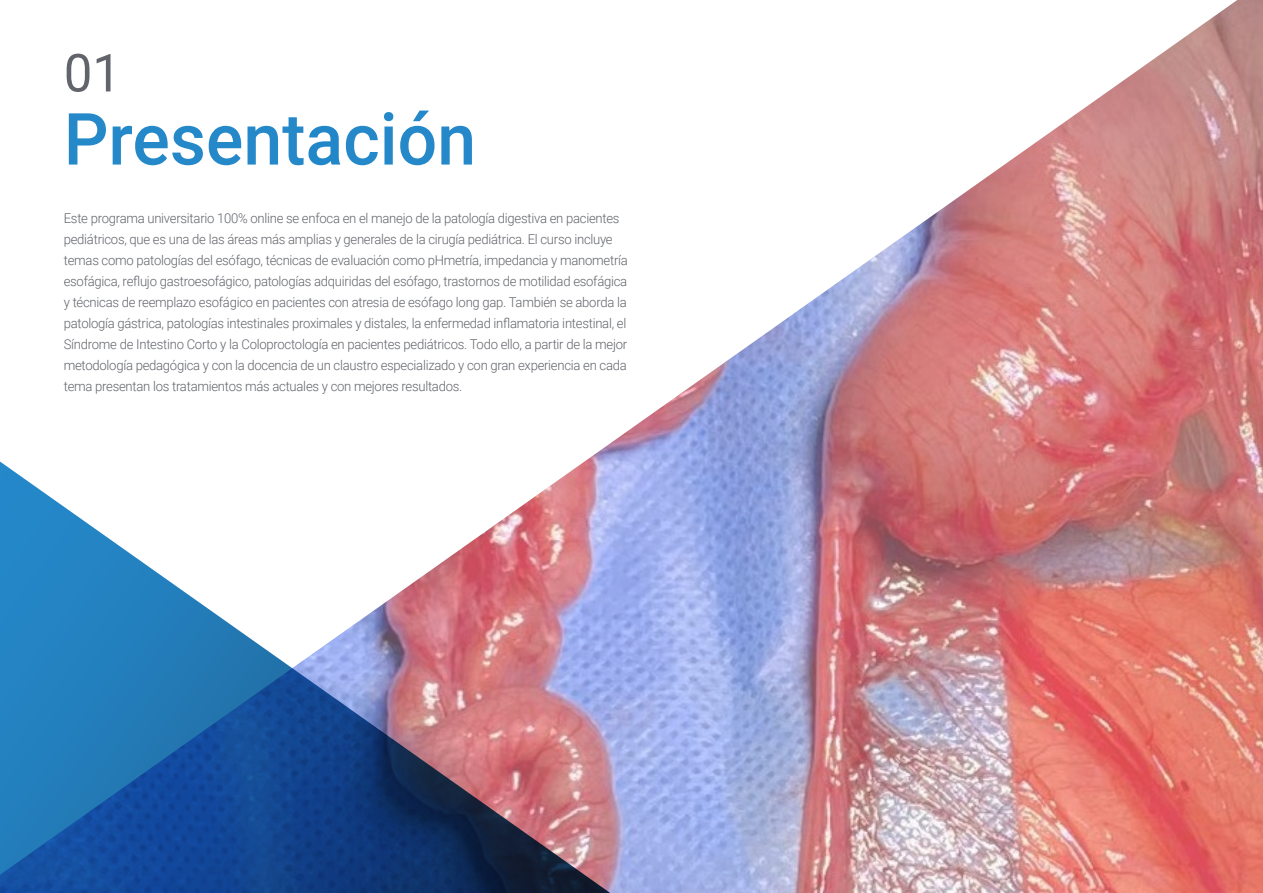
<style>
.page{position:relative;width:1263px;height:893px;background:#fff}
.page>*{position:absolute;margin:0;border:0;box-sizing:border-box;transform-origin:0 0}
.t1{font:500 72px "Roboto";color:#2488c9}
.t2{font:52.5px "Roboto";color:#61646a}
.t3{font:300 13.5px/21px "Roboto";letter-spacing:-.02em;color:#61646a}
.s1{color:#2287c9}
</style>
<div class="page">
<img style="left:606px;top:0;width:657px;height:893px">
<svg style="left:0;top:446px;width:640px;height:447px"></svg>
<h2 class="t2" style="left:64px;top:36px;width:59px">01</h2>
<h1 class="t1" style="left:64px;top:89px;width:414px">Present<span class="s1">a</span>ción</h1>
<p class="t3" style="left:64px;top:207px;width:565px">Este programa universitario 100% online se enfoca en el manejo de la patología digestiva en pacientes pediátricos, que es una de las áreas más amplias y generales de la cirugía pediátrica. El curso incluye temas como patologías del esófago, técnicas de evaluación como pHmetría, impedancia y manometría esofágica, reflujo gastroesofágico, patologías adquiridas del esófago, trastornos de motilidad esofágica y técnicas de reemplazo esofágico en pacientes con atresia de esófago long gap. También se aborda la patología gástrica, patologías intestinales proximales y distales, la enfermedad inflamatoria intestinal, el Síndrome de Intestino Corto y la Coloproctología en pacientes pediátricos. Todo ello, a partir de la mejor metodología pedagógica y con la docencia de un claustro especializado y con gran experiencia en cada tema presentan los tratamientos más actuales y con mejores resultados.</p>
</div>
